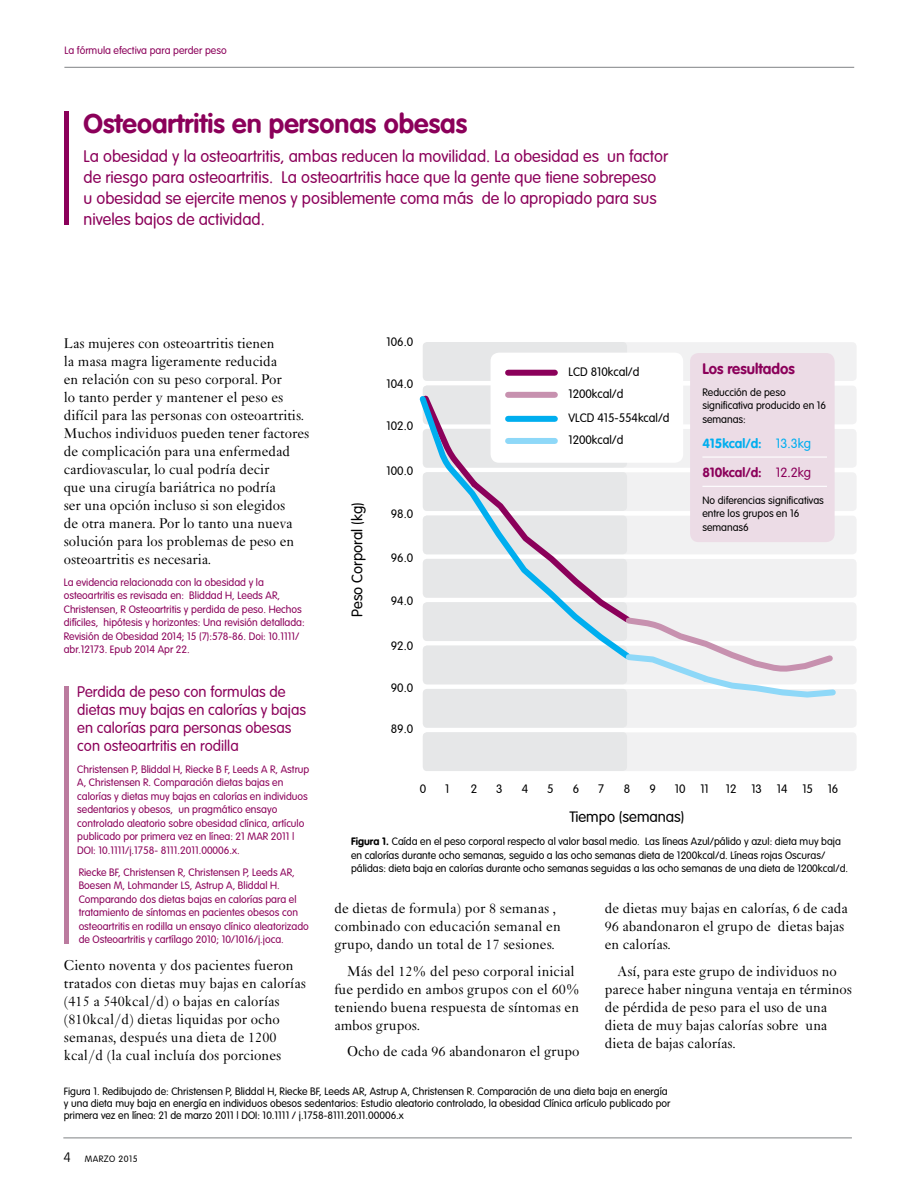
<style>
.page{position:relative;width:918px;height:1188px;background:#fff}
.page>*{position:absolute;margin:0;border:0;box-sizing:border-box;transform-origin:0 0}
.t1{font:700 27px "VAG Rounded";color:#8b005a}
.t2{font:300 16.5px/21px "VAG Rounded";color:#8b005a}
.t3{font:15px/18px "Janson";color:#000}
.t4{font:300 15px/18px "VAG Rounded";color:#8b005a}
.t5{font:300 15px "VAG Rounded";color:#000}
.t6{font:700 15px "VAG Rounded";color:#8b005a}
.t7{font:700 13.2px "VAG Rounded";color:#00aeef}
.t8{font:700 13.2px "VAG Rounded";color:#8b005a}
.t9{font:300 12px "VAG Rounded";color:#000}
.t10{font:300 10.5px/13.5px "VAG Rounded";color:#8b005a}
.t11{font:300 10.5px/13.5px "VAG Rounded";color:#000}
.t12{font:300 9px "VAG Rounded";letter-spacing:.05em;color:#000}
.s1{font-weight:300}
.s2{font-weight:700}
.s3{font-weight:100;font-size:13.5px}
</style>
<div class="page">
<hr style="left:63px;top:1138px;width:789px;height:1px;background:#808285">
<hr style="left:64px;top:67px;width:790px;height:1px;background:#808285">
<svg style="left:64px;top:686px;width:5px;height:258px"></svg>
<svg style="left:64px;top:111px;width:5px;height:114px"></svg>
<div style="left:423px;top:689px;width:434px;height:39px;background:#f1f1f2;border-radius:4px"></div>
<div style="left:423px;top:429px;width:434px;height:39px;background:#f1f1f2;border-radius:4px"></div>
<div style="left:423px;top:559px;width:434px;height:39px;background:#f1f1f2;border-radius:4px"></div>
<div style="left:423px;top:732px;width:434px;height:39px;background:#f1f1f2;border-radius:4px"></div>
<div style="left:423px;top:472px;width:434px;height:39px;background:#f1f1f2;border-radius:4px"></div>
<div style="left:423px;top:602px;width:434px;height:39px;background:#f1f1f2;border-radius:4px"></div>
<div style="left:423px;top:646px;width:434px;height:38px;background:#f1f1f2;border-radius:4px"></div>
<div style="left:423px;top:386px;width:434px;height:38px;background:#f1f1f2;border-radius:4px"></div>
<div style="left:423px;top:516px;width:434px;height:38px;background:#f1f1f2;border-radius:4px"></div>
<div style="left:423px;top:342px;width:434px;height:39px;background:#f1f1f2;border-radius:4px"></div>
<div style="left:423px;top:689px;width:204px;height:39px;background:#e6e7e8;border-radius:4px"></div>
<div style="left:423px;top:732px;width:204px;height:39px;background:#e6e7e8;border-radius:4px"></div>
<div style="left:423px;top:385px;width:204px;height:39px;background:#e6e7e8;border-radius:4px"></div>
<div style="left:423px;top:342px;width:204px;height:39px;background:#e6e7e8;border-radius:4px"></div>
<svg style="left:419px;top:391px;width:417px;height:307px"></svg>
<div style="left:491px;top:353px;width:192px;height:110px;background:#fff;border-radius:9px"></div>
<div style="left:508px;top:416px;width:47px;height:6px;background:#00aeef"></div>
<div style="left:508px;top:370px;width:47px;height:6px;background:#8b005a"></div>
<div style="left:508px;top:438px;width:47px;height:6px;background:#8ed8f8"></div>
<div style="left:508px;top:392px;width:47px;height:6px;background:#c791af"></div>
<div style="left:690px;top:353px;width:145px;height:189px;background:#ecdce6;border-radius:9px"></div>
<hr style="left:702px;top:457px;width:125px;height:1px;background:#fff">
<hr style="left:702px;top:486px;width:125px;height:1px;background:#fff">
<p class="t10" style="left:64px;top:43px;width:164px">La fórmula efectiva para perder peso</p>
<h1 class="t1" style="left:84px;top:107px;width:385px">Osteoartritis en personas obesas</h1>
<p class="t2" style="left:84px;top:146px;width:586px">La obesidad y la osteoartritis, ambas reducen la movilidad. La obesidad es un factor de riesgo para osteoartritis. La osteoartritis hace que la gente que tiene sobrepeso u obesidad se ejercite menos y posiblemente coma más de lo apropiado para sus niveles bajos de actividad.</p>
<p class="t3" style="left:64px;top:334px;width:247px">Las mujeres con osteoartritis tienen<br>la masa magra ligeramente reducida<br>en relación con su peso corporal. Por<br>lo tanto perder y mantener el peso es difícil para las personas con osteoartritis.<br>Muchos individuos pueden tener factores de complicación para una enfermedad cardiovascular, lo cual podría decir<br>que una cirugía bariátrica no podría<br>ser una opción incluso si son elegidos<br>de otra manera. Por lo tanto una nueva solución para los problemas de peso en osteoartritis es necesaria.</p>
<p class="t10" style="left:64px;top:575px;width:242px">La evidencia relacionada con la obesidad y la osteoartritis es revisada en: Bliddad H, Leeds AR, Christensen, R Osteoartritis y perdida de peso. Hechos difíciles, hipótesis y horizontes: Una revisión detallada:<br>Revisión de Obesidad 2014; 15 (7):578-86. Doi: 10.1111/ abr.12173. Epub 2014 Apr 22.</p>
<p class="t4" style="left:77px;top:683px;width:230px">Perdida de peso con formulas de dietas muy bajas en calorías y bajas en calorías para personas obesas con osteoartritis en rodilla</p>
<p class="t10" style="left:77px;top:762px;width:234px">Christensen P, Bliddal H, Riecke B F, Leeds A R, Astrup A, Christensen R. Comparación dietas bajas en calorías y dietas muy bajas en calorías en individuos sedentarios y obesos, un pragmático ensayo controlado aleatorio sobre obesidad clínica, artículo publicado por primera vez en línea: 21 MAR 2011 | DOI: 10.1111/j.1758- 8111.2011.00006.x.</p>
<p class="t10" style="left:79px;top:865px;width:232px">Riecke BF, Christensen R, Christensen P, Leeds AR, Boesen M, Lohmander LS, Astrup A, Bliddal H.<br>Comparando dos dietas bajas en calorías para el tratamiento de síntomas en pacientes obesos con osteoartritis en rodilla un ensayo clínico aleatorizado de Osteoartritis y cartílago 2010; 10/1016/j.joca.</p>
<p class="t3" style="left:64px;top:956px;width:244px">Ciento noventa y dos pacientes fueron tratados con dietas muy bajas en calorías (415 a 540kcal/d) o bajas en calorías (810kcal/d) dietas liquidas por ocho semanas, después una dieta de 1200 kcal/d (la cual incluía dos porciones</p>
<p class="t5" style="left:349px;top:617px;width:116px;rotate:-90deg">Peso Corporal (kg)</p>
<p class="t9" style="left:387px;top:335px;width:28px">106.0</p>
<p class="t9" style="left:387px;top:377px;width:28px">104.0</p>
<p class="t9" style="left:387px;top:419px;width:28px">102.0</p>
<p class="t9" style="left:387px;top:464px;width:28px">100.0</p>
<p class="t9" style="left:391px;top:507px;width:24px">98.0</p>
<p class="t9" style="left:391px;top:551px;width:24px">96.0</p>
<p class="t9" style="left:391px;top:594px;width:24px">94.0</p>
<p class="t9" style="left:391px;top:639px;width:24px">92.0</p>
<p class="t9" style="left:391px;top:681px;width:24px">90.0</p>
<p class="t9" style="left:391px;top:722px;width:24px">89.0</p>
<p class="t9" style="left:568px;top:365px;width:72px">LCD 810kcal/d</p>
<p class="t9" style="left:568px;top:387px;width:57px">1200kcal/d</p>
<p class="t9" style="left:568px;top:411px;width:103px">VLCD 415-554kcal/d</p>
<p class="t9" style="left:568px;top:433px;width:57px">1200kcal/d</p>
<p class="t6" style="left:702px;top:360px;width:94px">Los resultados</p>
<p class="t11" style="left:702px;top:386px;width:125px">Reducción de peso significativa producido en 16 semanas:</p>
<p class="t7" style="left:702px;top:436px;width:110px">415kcal/d: <span class="s1">13.3kg</span></p>
<p class="t8" style="left:702px;top:465px;width:110px">810kcal/d: <span class="s1">12.2kg</span></p>
<p class="t11" style="left:702px;top:493px;width:123px">No diferencias significativas entre los grupos en 16 semanas6</p>
<p class="t9" style="left:420px;top:782px;width:8px">0</p>
<p class="t9" style="left:445px;top:782px;width:6px">1</p>
<p class="t9" style="left:471px;top:782px;width:8px">2</p>
<p class="t9" style="left:496px;top:782px;width:8px">3</p>
<p class="t9" style="left:522px;top:782px;width:8px">4</p>
<p class="t9" style="left:547px;top:782px;width:8px">5</p>
<p class="t9" style="left:573px;top:782px;width:8px">6</p>
<p class="t9" style="left:598px;top:782px;width:7px">7</p>
<p class="t9" style="left:624px;top:782px;width:8px">8</p>
<p class="t9" style="left:649px;top:782px;width:8px">9</p>
<p class="t9" style="left:675px;top:782px;width:35px">10 11</p>
<p class="t9" style="left:726px;top:782px;width:114px">12 13 14 15 16</p>
<p class="t5" style="left:569px;top:808px;width:117px">Tiempo (semanas)</p>
<p class="t11" style="left:351px;top:835px;width:499px"><span class="s2">Figura 1.</span> Caída en el peso corporal respecto al valor basal medio. Las líneas Azul/pálido y azul: dieta muy baja en calorías durante ocho semanas, seguido a las ocho semanas dieta de 1200kcal/d. Líneas rojas Oscuras/ pálidas: dieta baja en calorías durante ocho semanas seguidas a las ocho semanas de una dieta de 1200kcal/d.</p>
<p class="t3" style="left:334px;top:899px;width:228px">de dietas de formula) por 8 semanas , combinado con educación semanal en grupo, dando un total de 17 sesiones.</p>
<p class="t3" style="left:334px;top:962px;width:247px;text-indent:13px">Más del 12% del peso corporal inicial fue perdido en ambos grupos con el 60% teniendo buena respuesta de síntomas en ambos grupos.</p>
<p class="t3" style="left:347px;top:1042px;width:234px">Ocho de cada 96 abandonaron el grupo</p>
<p class="t3" style="left:605px;top:899px;width:245px">de dietas muy bajas en calorías, 6 de cada<br>96 abandonaron el grupo de dietas bajas en calorías.</p>
<p class="t3" style="left:605px;top:962px;width:249px;text-indent:13px">Así, para este grupo de individuos no parece haber ninguna ventaja en términos de pérdida de peso para el uso de una dieta de muy bajas calorías sobre una dieta de bajas calorías.</p>
<p class="t11" style="left:64px;top:1085px;width:608px;line-height:12px">Figura 1. Redibujado de: Christensen P, Bliddal H, Riecke BF, Leeds AR, Astrup A, Christensen R. Comparación de una dieta baja en energía y una dieta muy baja en energía en individuos obesos sedentarios: Estudio aleatorio controlado, la obesidad Clínica artículo publicado por primera vez en línea: 21 de marzo 2011 | DOI: 10.1111 / j.1758-8111.2011.00006.x</p>
<p class="t12" style="left:63px;top:1153px;width:76px"><span class="s3">4</span> MARZO 2015</p>
</div>
